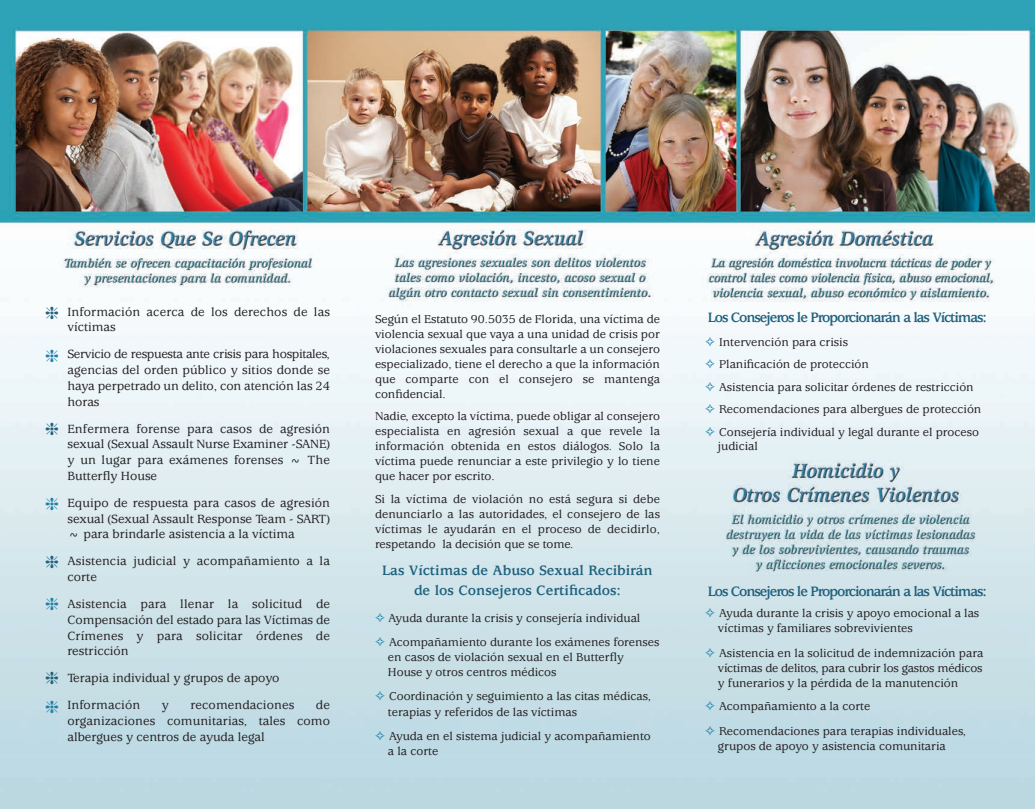
<style>
.page{position:relative;width:1035px;height:810px;background:#fff}
.page>*{position:absolute;margin:0;border:0;box-sizing:border-box;transform-origin:0 0}
.t1{font:700 15px "Usherwood Std";letter-spacing:-.07em;color:#1e607d}
.t2{font:700 15px/20px "Usherwood Std";color:#1e607d;text-align:center}
.t3{font:500 13.12px/15.8px "Usherwood Std";color:#231f20;text-align:justify}
.t4{font:500 12.5px/15px "Usherwood Std";color:#231f20}
</style>
<div class="page">
<img style="left:1px;top:0;width:1034px;height:808px">
<svg style="left:46px;top:306px;width:12px;height:13px"></svg>
<svg style="left:46px;top:350px;width:12px;height:13px"></svg>
<svg style="left:46px;top:422px;width:12px;height:13px"></svg>
<svg style="left:46px;top:497px;width:12px;height:13px"></svg>
<svg style="left:46px;top:556px;width:12px;height:12px"></svg>
<svg style="left:46px;top:598px;width:12px;height:13px"></svg>
<svg style="left:46px;top:672px;width:12px;height:12px"></svg>
<svg style="left:46px;top:701px;width:12px;height:12px"></svg>
<svg style="left:375px;top:613px;width:9px;height:9px"></svg>
<svg style="left:375px;top:637px;width:9px;height:9px"></svg>
<svg style="left:375px;top:692px;width:9px;height:8px"></svg>
<svg style="left:375px;top:731px;width:9px;height:9px"></svg>
<svg style="left:705px;top:337px;width:9px;height:9px"></svg>
<svg style="left:705px;top:360px;width:9px;height:9px"></svg>
<svg style="left:705px;top:382px;width:9px;height:9px"></svg>
<svg style="left:705px;top:405px;width:9px;height:9px"></svg>
<svg style="left:705px;top:427px;width:9px;height:9px"></svg>
<svg style="left:705px;top:608px;width:9px;height:9px"></svg>
<svg style="left:705px;top:648px;width:9px;height:9px"></svg>
<svg style="left:705px;top:701px;width:9px;height:9px"></svg>
<svg style="left:705px;top:726px;width:9px;height:9px"></svg>
<p class="t3" style="left:68px;top:305px;width:264px">Información acerca de los derechos de las víctimas</p>
<p class="t3" style="left:68px;top:348px;width:264px">Servicio de respuesta ante crisis para hospitales, agencias del orden público y sitios donde se haya perpetrado un delito, con atención las 24 horas</p>
<p class="t3" style="left:68px;top:422px;width:264px">Enfermera forense para casos de agresión sexual (Sexual Assault Nurse Examiner -SANE) y un lugar para exámenes forenses ~ The Butterfly House</p>
<p class="t3" style="left:68px;top:496px;width:264px">Equipo de respuesta para casos de agresión sexual (Sexual Assault Response Team - SART) ~ para brindarle asistencia a la víctima</p>
<p class="t3" style="left:68px;top:555px;width:264px">Asistencia judicial y acompañamiento a la corte</p>
<p class="t3" style="left:67px;top:597px;width:264px">Asistencia para llenar la solicitud de Compensación del estado para las Víctimas de Crímenes y para solicitar órdenes de restricción</p>
<p class="t3" style="left:67px;top:666px;width:213px;line-height:27px">Terapia individual y grupos de apoyo<br>Información</p>
<p class="t3" style="left:67px;top:699px;width:264px;text-indent:249px">de organizaciones comunitarias, tales como albergues y centros de ayuda legal</p>
<p class="t3" style="left:162px;top:699px;width:9px">y</p>
<p class="t3" style="left:190px;top:699px;width:105px">recomendaciones</p>
<p class="t4" style="left:375px;top:312px;width:287px;text-align:justify">Según el Estatuto 90.5035 de Florida, una víctima de violencia sexual que vaya a una unidad de crisis por violaciones sexuales para consultarle a un consejero especializado, tiene el derecho a que la información que comparte con el consejero se mantenga confidencial.</p>
<p class="t4" style="left:375px;top:410px;width:287px;text-align:justify">Nadie, excepto la víctima, puede obligar al consejero especialista en agresión sexual a que revele la información obtenida en estos diálogos. Solo la víctima puede renunciar a este privilegio y lo tiene que hacer por escrito.</p>
<p class="t4" style="left:375px;top:492px;width:287px;text-align:justify">Si la víctima de violación no está segura si debe denunciarlo a las autoridades, el consejero de las víctimas le ayudarán en el proceso de decidirlo, respetando la decisión que se tome.</p>
<p class="t2" style="left:382px;top:562px;width:272px">Las Víctimas de Abuso Sexual Recibirán de los Consejeros Certificados:</p>
<p class="t4" style="left:389px;top:607px;width:272px;line-height:24.1px">Ayuda durante la crisis y consejería individual<br>Acompañamiento durante los exámenes forenses</p>
<p class="t4" style="left:388px;top:651px;width:237px">en casos de violación sexual en el Butterfly<br>House y otros centros médicos</p>
<p class="t4" style="left:388px;top:690px;width:264px;line-height:15.5px">Coordinación y seguimiento a las citas médicas, terapias y referidos de las víctimas</p>
<p class="t4" style="left:388px;top:729px;width:264px;line-height:15.5px">Ayuda en el sistema judicial y acompañamiento a la corte</p>
<p class="t1" style="left:708px;top:312px;width:281px">Los Consejeros le Proporcionarán a las Víctimas:</p>
<p class="t4" style="left:719px;top:332px;width:264px;line-height:22.5px">Intervención para crisis<br>Planificación de protección<br>Asistencia para solicitar órdenes de restricción Recomendaciones para albergues de protección Consejería individual y legal durante el proceso</p>
<p class="t4" style="left:718px;top:440px;width:42px">judicial</p>
<p class="t1" style="left:708px;top:586px;width:281px">Los Consejeros le Proporcionarán a las Víctimas:</p>
<p class="t4" style="left:718px;top:607px;width:263px">Ayuda durante la crisis y apoyo emocional a las víctimas y familiares sobrevivientes</p>
<p class="t4" style="left:718px;top:647px;width:267px;text-align:justify">Asistencia en la solicitud de indemnización para víctimas de delitos, para cubrir los gastos médicos y funerarios y la pérdida de la manutención</p>
<p class="t4" style="left:719px;top:695px;width:249px;line-height:25px">Acompañamiento a la corte<br>Recomendaciones para terapias individuales,</p>
<p class="t4" style="left:718px;top:740px;width:229px">grupos de apoyo y asistencia comunitaria</p>
</div>
